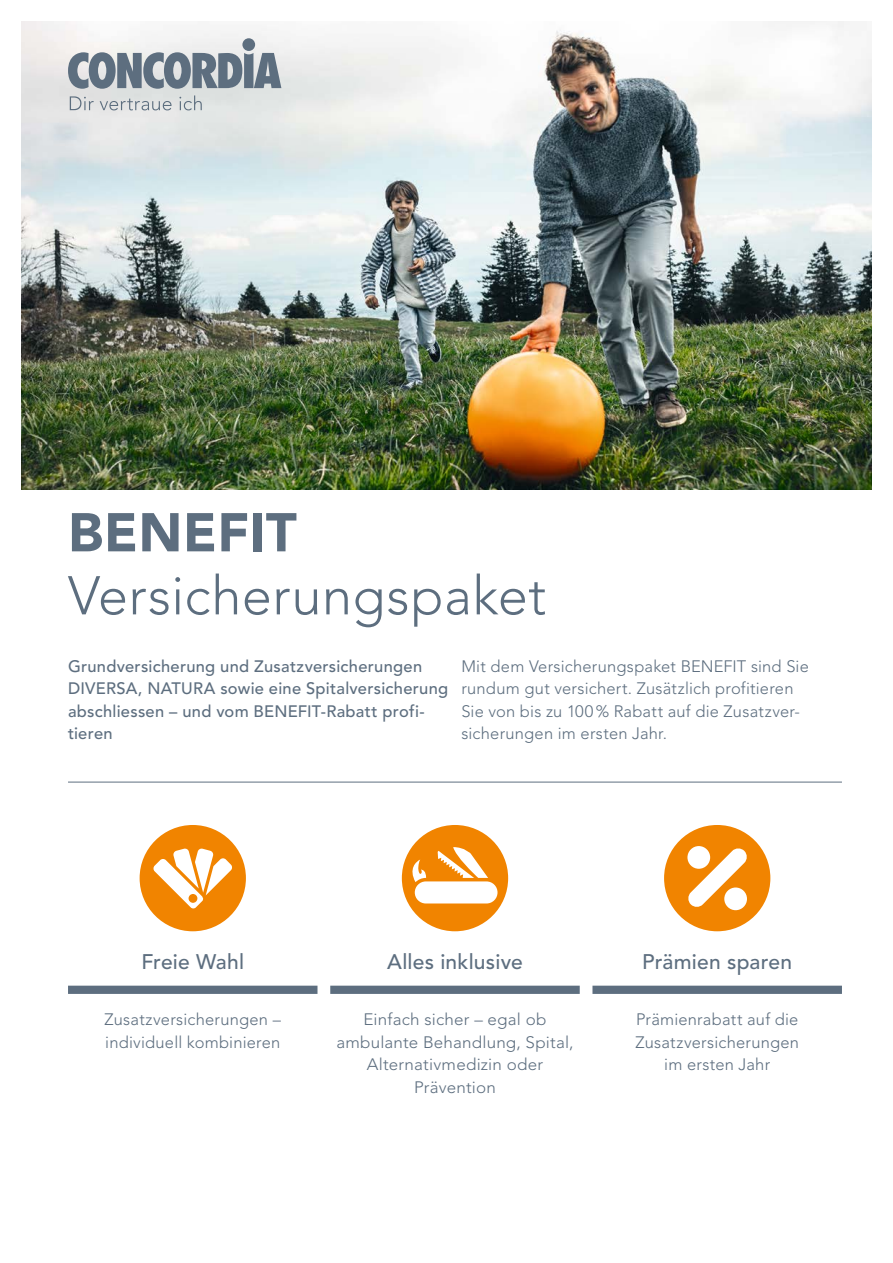
<style>
.page{position:relative;width:893px;height:1263px;background:#fff}
.page>*{position:absolute;margin:0;border:0;box-sizing:border-box;transform-origin:0 0}
.t1{font:300 54px "Avenir";letter-spacing:.01em;color:#5d6e7f}
.t2{font:900 54px "Avenir";letter-spacing:.005em;color:#5d6e7f}
.t3{font:500 21px "Avenir";letter-spacing:.01em;color:#5d6e7f}
.t4{font:300 16.5px/22.5px "Avenir";letter-spacing:.01em;color:#5d6e7f}
.t5{font:500 16.5px/22.5px "Avenir";letter-spacing:.015em;color:#5d6e7f}
</style>
<div class="page">
<img style="left:21px;top:21px;width:851px;height:468px">
<svg style="left:68px;top:52px;width:213px;height:37px;background:#8a95a1"></svg>
<div style="left:242px;top:38px;width:13px;height:13px;background:#5d6e7f;border-radius:50%"></div>
<svg style="left:70px;top:96px;width:24px;height:14px"></svg>
<svg style="left:100px;top:99px;width:71px;height:11px"></svg>
<svg style="left:179px;top:95px;width:23px;height:15px"></svg>
<hr style="left:68px;top:782px;width:774px;height:1px;background:#5d6e7f">
<div style="left:68px;top:986px;width:249px;height:8px;background:#5d6e7f"></div>
<div style="left:330px;top:986px;width:250px;height:8px;background:#5d6e7f"></div>
<div style="left:592px;top:986px;width:250px;height:8px;background:#5d6e7f"></div>
<div style="left:402px;top:825px;width:106px;height:106px;background:#f18400;border-radius:50%"></div>
<div style="left:415px;top:881px;width:82px;height:22px;background:#fff;border-radius:11px"></div>
<svg style="left:438px;top:847px;width:50px;height:31px"></svg>
<svg style="left:412px;top:859px;width:14px;height:23px"></svg>
<div style="left:664px;top:825px;width:106px;height:106px;background:#f18400;border-radius:50%"></div>
<svg style="left:688px;top:848px;width:59px;height:60px"></svg>
<div style="left:687px;top:846px;width:23px;height:23px;background:#fff;border-radius:11px"></div>
<div style="left:724px;top:887px;width:23px;height:23px;background:#fff;border-radius:11px"></div>
<div style="left:140px;top:825px;width:106px;height:106px;background:#f18400;border-radius:50%"></div>
<svg style="left:153px;top:848px;width:79px;height:61px"></svg>
<h1 class="t2" style="left:68px;top:500px;width:230px">BENEFIT</h1>
<h1 class="t1" style="left:68px;top:564px;width:480px">Versicherungspaket</h1>
<p class="t5" style="left:68px;top:655px;width:382px">Grundversicherung und Zusatzversicherungen DIVERSA, NATURA sowie eine Spitalversicherung abschliessen – und vom BENEFIT-Rabatt profi&shy;tieren</p>
<p class="t4" style="left:461px;top:655px;width:349px">Mit dem Versicherungspaket BENEFIT sind Sie rundum gut versichert. Zusätzlich profitieren Sie von bis zu 100 % Rabatt auf die Zusatzver&shy;sicherungen im ersten Jahr.</p>
<p class="t3" style="left:141px;top:949px;width:104px">Freie Wahl</p>
<p class="t4" style="left:105px;top:1008px;width:178px">Zusatzversicherungen – individuell kombinieren</p>
<p class="t3" style="left:387px;top:949px;width:137px">Alles inklusive</p>
<p class="t4" style="left:336px;top:1008px;width:239px;text-align:center">Einfach sicher – egal ob ambulante Behandlung, Spital,<br>Alternativmedizin oder<br>Prävention</p>
<p class="t3" style="left:642px;top:949px;width:152px">Prämien sparen</p>
<p class="t4" style="left:635px;top:1008px;width:165px;text-align:center">Prämienrabatt auf die<br>Zusatzversicherungen im ersten Jahr</p>
</div>
